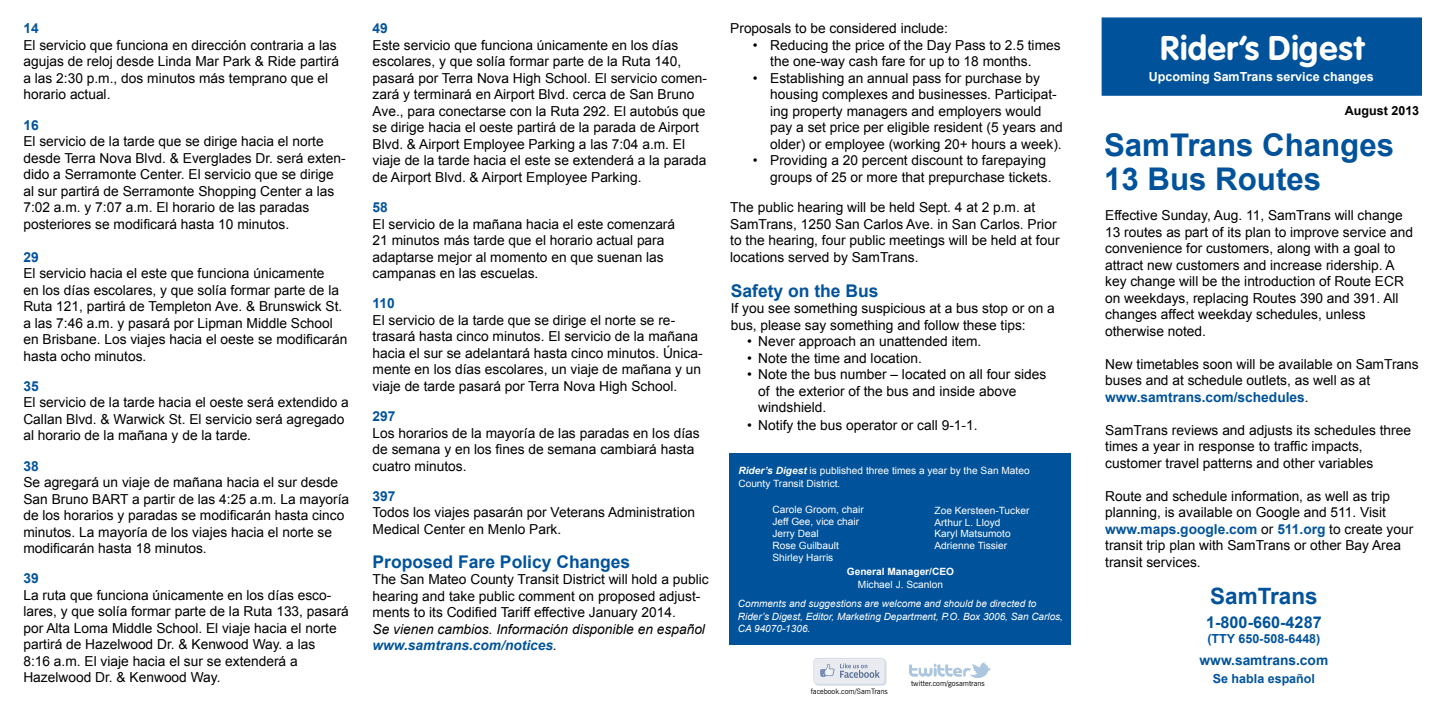
<style>
.page{position:relative;width:1440px;height:720px;background:#fff}
.page>*{position:absolute;margin:0;border:0;box-sizing:border-box;transform-origin:0 0}
.t1{font:700 33.75px "VAG Rounded";letter-spacing:.02em;color:#fff}
.t2{font:700 31.25px/33.8px "Arial";color:#00539b}
.t3{font:700 22.5px "Arial";color:#00539b}
.t4{font:700 17.5px "Arial";color:#00539b}
.t5{font:700 16.25px "Arial";color:#00539b}
.t6{font:13.75px/16.5px "Arial";color:#000}
.t7{font:italic 13.75px/16.5px "Arial";color:#000}
.t8{font:700 13.75px "Arial";color:#00539b}
.t9{font:700 12.5px "Arial";color:#00539b}
.t10{font:700 12.5px "Arial";color:#fff}
.t11{font:700 12.5px "Arial";color:#000}
.t12{font:10px/11.9px "Arial";color:#fff}
.t13{font:italic 10px/12.5px "Arial";color:#fff}
.t14{font:700 10px "Arial";color:#fff}
.t15{font:7.5px "News Gothic";color:#000}
.s1{font-weight:700;color:#00539b}
.s2{font-weight:700;font-style:italic}
</style>
<div class="page">
<div style="left:1102px;top:17px;width:320px;height:79px;background:#00539b;border:1px solid #00539b"></div>
<img style="left:909px;top:662px;width:81px;height:15px">
<svg style="left:813px;top:658px;width:74px;height:28px;background:#d8dde6"></svg>
<div style="left:730px;top:454px;width:341px;height:191px;background:#00539b"></div>
<p class="t8" style="left:23px;top:19px;width:17px">14</p>
<p class="t6" style="left:23px;top:37px;width:317px">El servicio que funciona en dirección contraria a las agujas de reloj desde Linda Mar Park &amp; Ride partirá a las 2:30 p.m., dos minutos más temprano que el horario actual.</p>
<p class="t8" style="left:23px;top:116px;width:17px">16</p>
<p class="t6" style="left:23px;top:133px;width:324px">El servicio de la tarde que se dirige hacia el norte desde Terra Nova Blvd. &amp; Everglades Dr. será exten&shy;dido a Serramonte Center. El servicio que se dirige al sur partirá de Serramonte Shopping Center a las 7:02 a.m. y 7:07 a.m. El horario de las paradas posteriores se modificará hasta 10 minutos.</p>
<p class="t8" style="left:23px;top:248px;width:17px">29</p>
<p class="t6" style="left:23px;top:265px;width:326px">El servicio hacia el este que funciona únicamente<br>en los días escolares, y que solía formar parte de la Ruta 121, partirá de Templeton Ave. &amp; Brunswick St. a las 7:46 a.m. y pasará por Lipman Middle School en Brisbane. Los viajes hacia el oeste se modificarán hasta ocho minutos.</p>
<p class="t8" style="left:23px;top:377px;width:17px">35</p>
<p class="t6" style="left:23px;top:394px;width:327px">El servicio de la tarde hacia el oeste será extendido a<br>Callan Blvd. &amp; Warwick St. El servicio será agregado al horario de la mañana y de la tarde.</p>
<p class="t8" style="left:23px;top:457px;width:17px">38</p>
<p class="t6" style="left:23px;top:474px;width:327px">Se agregará un viaje de mañana hacia el sur desde San Bruno BART a partir de las 4:25 a.m. La mayoría de los horarios y paradas se modificarán hasta cinco minutos. La mayoría de los viajes hacia el norte se modificarán hasta 18 minutos.</p>
<p class="t8" style="left:23px;top:569px;width:17px">39</p>
<p class="t6" style="left:23px;top:587px;width:327px">La ruta que funciona únicamente en los días esco&shy;lares, y que solía formar parte de la Ruta 133, pasará por Alta Loma Middle School. El viaje hacia el norte partirá de Hazelwood Dr. &amp; Kenwood Way. a las<br>8:16 a.m. El viaje hacia el sur se extenderá a Hazelwood Dr. &amp; Kenwood Way.</p>
<p class="t8" style="left:373px;top:20px;width:17px">49</p>
<p class="t6" style="left:373px;top:37px;width:336px">Este servicio que funciona únicamente en los días escolares, y que solía formar parte de la Ruta 140, pasará por Terra Nova High School. El servicio comen&shy;zará y terminará en Airport Blvd. cerca de San Bruno Ave., para conectarse con la Ruta 292. El autobús que se dirige hacia el oeste partirá de la parada de Airport Blvd. &amp; Airport Employee Parking a las 7:04 a.m. El viaje de la tarde hacia el este se extenderá a la parada de Airport Blvd. &amp; Airport Employee Parking.</p>
<p class="t8" style="left:373px;top:198px;width:17px">58</p>
<p class="t6" style="left:373px;top:216px;width:304px">El servicio de la mañana hacia el este comenzará 21 minutos más tarde que el horario actual para adaptarse mejor al momento en que suenan las campanas en las escuelas.</p>
<p class="t8" style="left:373px;top:295px;width:24px">110</p>
<p class="t6" style="left:373px;top:312px;width:332px">El servicio de la tarde que se dirige el norte se re&shy;trasará hasta cinco minutos. El servicio de la mañana hacia el sur se adelantará hasta cinco minutos. Única&shy;mente en los días escolares, un viaje de mañana y un viaje de tarde pasará por Terra Nova High School.</p>
<p class="t8" style="left:373px;top:407px;width:24px">297</p>
<p class="t6" style="left:373px;top:425px;width:329px">Los horarios de la mayoría de las paradas en los días de semana y en los fines de semana cambiará hasta cuatro minutos.</p>
<p class="t8" style="left:373px;top:487px;width:24px">397</p>
<p class="t6" style="left:373px;top:504px;width:324px">Todos los viajes pasarán por Veterans Administration<br>Medical Center en Menlo Park.</p>
<p class="t4" style="left:373px;top:550px;width:259px">Proposed Fare Policy Changes</p>
<p class="t6" style="left:373px;top:571px;width:338px">The San Mateo County Transit District will hold a public hearing and take public comment on proposed adjust&shy;ments to its Codified Tariff effective January 2014.</p>
<p class="t7" style="left:373px;top:621px;width:334px">Se vienen cambios. Información disponible en español <span class="s1">www.samtrans.com/notices</span>.</p>
<p class="t6" style="left:730px;top:20px;width:219px">Proposals to be considered include:</p>
<p class="t6" style="left:770px;top:37px;width:292px;text-indent:-18px">• Reducing the price of the Day Pass to 2.5 times the one-way cash fare for up to 18 months.</p>
<p class="t6" style="left:770px;top:70px;width:294px;text-indent:-18px">• Establishing an annual pass for purchase by housing complexes and businesses. Participat&shy;ing property managers and employers would pay a set price per eligible resident (5 years and older) or employee (working 20+ hours a week).</p>
<p class="t6" style="left:770px;top:152px;width:283px;text-indent:-18px">• Providing a 20 percent discount to farepaying groups of 25 or more that prepurchase tickets.</p>
<p class="t6" style="left:730px;top:199px;width:331px">The public hearing will be held Sept. 4 at 2 p.m. at SamTrans, 1250 San Carlos Ave. in San Carlos. Prior to the hearing, four public meetings will be held at four locations served by SamTrans.</p>
<p class="t4" style="left:731px;top:279px;width:149px">Safety on the Bus</p>
<p class="t6" style="left:731px;top:300px;width:326px">If you see something suspicious at a bus stop or on a bus, please say something and follow these tips:</p>
<p class="t6" style="left:747px;top:333px;width:236px">• Never approach an unattended item.</p>
<p class="t6" style="left:747px;top:350px;width:176px">• Note the time and location.</p>
<p class="t6" style="left:758px;top:366px;width:290px;text-indent:-11px">• Note the bus number – located on all four sides of the exterior of the bus and inside above windshield.</p>
<p class="t6" style="left:747px;top:417px;width:232px">• Notify the bus operator or call 9-1-1.</p>
<p class="t12" style="left:738px;top:465px;width:293px;line-height:12.5px"><span class="s2">Rider’s Digest</span> is published three times a year by the San Mateo<br>County Transit District.</p>
<p class="t12" style="left:772px;top:504px;width:93px">Carole Groom, chair<br>Jeff Gee, vice chair<br>Jerry Deal<br>Rose Guilbault<br>Shirley Harris</p>
<p class="t12" style="left:934px;top:504px;width:96px">Zoe Kersteen-Tucker<br>Arthur L. Lloyd<br>Karyl Matsumoto<br>Adrienne Tissier</p>
<p class="t14" style="left:847px;top:565px;width:109px">General Manager/CEO</p>
<p class="t12" style="left:858px;top:579px;width:87px">Michael J. Scanlon</p>
<p class="t13" style="left:738px;top:598px;width:327px">Comments and suggestions are welcome and should be directed to<br>Rider’s Digest, Editor, Marketing Department, P.O. Box 3006, San Carlos,<br>CA 94070-1306.</p>
<p class="t15" style="left:811px;top:687px;width:79px">facebook.com/SamTrans</p>
<p class="t15" style="left:911px;top:678px;width:75px">twitter.com/gosamtrans</p>
<h1 class="t1" style="left:1160px;top:29px;width:205px">Rider’s Digest</h1>
<p class="t10" style="left:1149px;top:68px;width:227px">Upcoming SamTrans service changes</p>
<p class="t11" style="left:1345px;top:103px;width:76px">August 2013</p>
<h2 class="t2" style="left:1104px;top:130px;width:292px">SamTrans Changes<br>13 Bus Routes</h2>
<p class="t6" style="left:1105px;top:207px;width:309px">Effective Sunday, Aug. 11, SamTrans will change 13 routes as part of its plan to improve service and convenience for customers, along with a goal to attract new customers and increase ridership. A key change will be the introduction of Route ECR on weekdays, replacing Routes 390 and 391. All changes affect weekday schedules, unless otherwise noted.</p>
<p class="t6" style="left:1105px;top:356px;width:315px">New timetables soon will be available on SamTrans buses and at schedule outlets, as well as at <span class="s1">www.samtrans.com/schedules</span>.</p>
<p class="t6" style="left:1105px;top:422px;width:307px">SamTrans reviews and adjusts its schedules three times a year in response to traffic impacts, customer travel patterns and other variables</p>
<p class="t6" style="left:1105px;top:488px;width:310px">Route and schedule information, as well as trip planning, is available on Google and 511. Visit <span class="s1">www.maps.google.com</span> or <span class="s1">511.org</span> to create your transit trip plan with SamTrans or other Bay Area transit services.</p>
<h3 class="t3" style="left:1210px;top:581px;width:109px">SamTrans</h3>
<p class="t5" style="left:1206px;top:611px;width:117px">1-800-660-4287</p>
<p class="t9" style="left:1207px;top:630px;width:115px">(TTY 650-508-6448)</p>
<p class="t8" style="left:1200px;top:652px;width:130px">www.samtrans.com</p>
<p class="t9" style="left:1213px;top:671px;width:104px">Se habla español</p>
</div>
